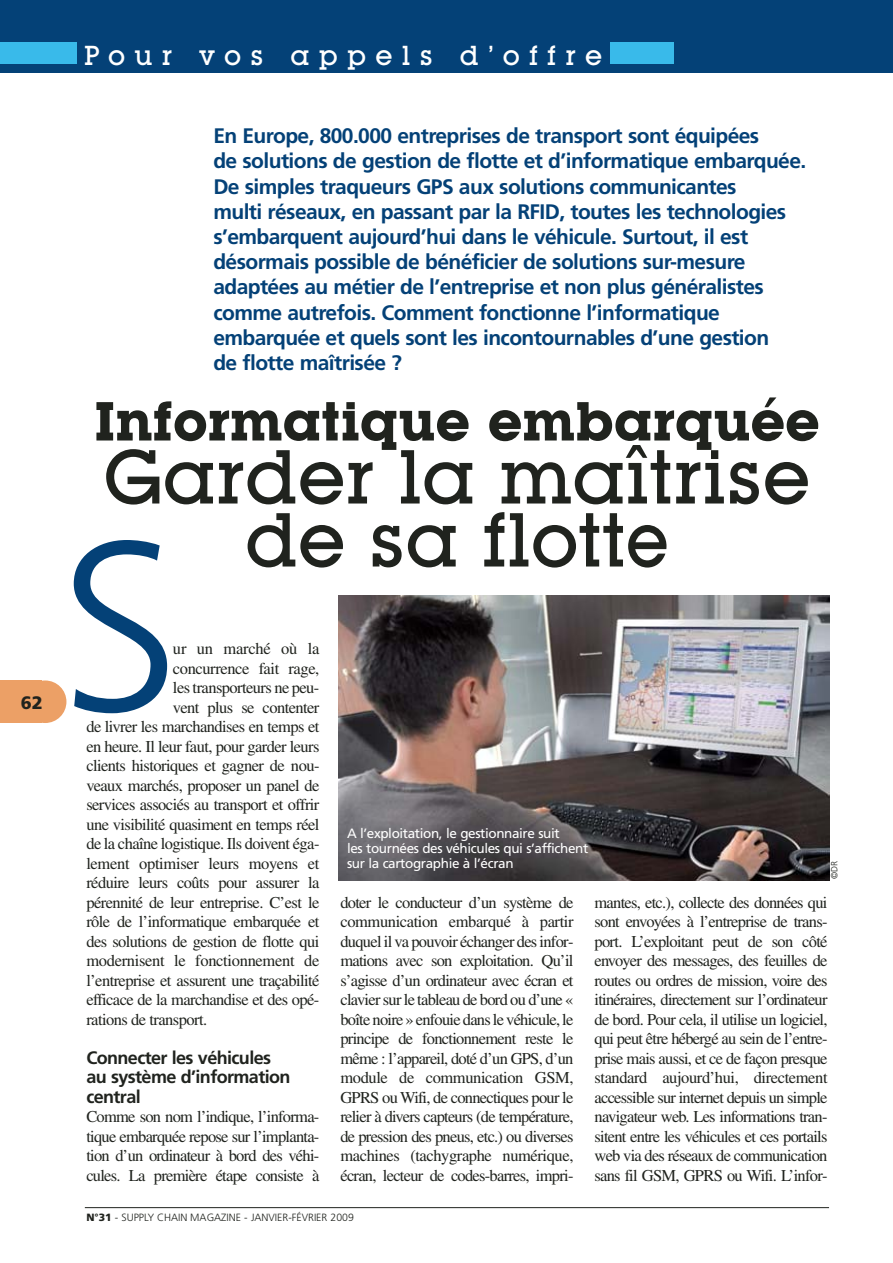
<style>
.page{position:relative;width:893px;height:1263px;background:#fff}
.page>*{position:absolute;margin:0;border:0;box-sizing:border-box;transform-origin:0 0}
.t1{font:300 240px "Frutiger";color:#044177}
.t2{font:500 75px/63px "Lubalin Graph IT Cby BT";color:#20231e;text-align:center}
.t3{font:700 54px "Lubalin Graph IT Cby BT";color:#20231e}
.t4{font:500 27px "Lubalin Graph IT Cby BT";letter-spacing:.345em;color:#fff}
.t5{font:700 21px/25.2px "Frutiger";letter-spacing:-.03em;color:#044177}
.t6{font:700 18px/19.5px "Frutiger";letter-spacing:-.035em;color:#20231e}
.t7{font:900 18px "Frutiger";color:#20231e}
.t8{font:16.5px/19.5px "Times";letter-spacing:-.035em;color:#20231e;text-align:justify}
.t9{font:16.5px "Times";letter-spacing:-.015em;color:#20231e}
.t10{font:13.5px/15px "Frutiger";letter-spacing:-.03em;color:#fff}
.t11{font:300 10.5px "Frutiger";color:#20231e}
.t12{font:300 9px "Frutiger";color:#20231e}
.s1{font-weight:900}
</style>
<div class="page">
<div style="left:24px;top:680px;width:42px;height:43px;background:#eca066;border-radius:50%"></div>
<div style="left:0;top:680px;width:42px;height:43px;background:#eca066"></div>
<hr style="left:85px;top:1207px;width:744px;height:1px;background:#20231e">
<div style="left:0;top:0;width:892px;height:72px;background:#044177"></div>
<div style="left:610px;top:43px;width:64px;height:21px;background:#39baea"></div>
<div style="left:0;top:43px;width:76px;height:21px;background:#39baea"></div>
<img style="left:339px;top:596px;width:490px;height:284px">
<p class="t7" style="left:21px;top:695px;width:24px">62</p>
<h3 class="t4" style="left:84px;top:46px;width:519px">Pour vos appels d’offre</h3>
<p class="t5" style="left:213px;top:125px;width:594px">En Europe, 800.000 entreprises de transport sont équipées<br>de solutions de gestion de flotte et d’informatique embarquée.<br>De simples traqueurs GPS aux solutions communicantes<br>multi réseaux, en passant par la RFID, toutes les technologies s’embarquent aujourd’hui dans le véhicule. Surtout, il est désormais possible de bénéficier de solutions sur-mesure adaptées au métier de l’entreprise et non plus généralistes comme autrefois. Comment fonctionne l’informatique embarquée et quels sont les incontournables d’une gestion<br>de flotte maîtrisée ?</p>
<h3 class="t3" style="left:94px;top:402px;width:727px">Informatique embarquée</h3>
<h2 class="t2" style="left:104px;top:453px;width:708px">Garder la maîtrise de sa flotte</h2>
<h1 class="t1" style="left:60px;top:530px;width:121px">S</h1>
<p class="t9" style="left:173px;top:643px;width:148px">ur un marché où la</p>
<p class="t8" style="left:173px;top:660px;width:148px">concurrence fait rage,</p>
<p class="t8" style="left:173px;top:679px;width:148px">les transporteurs ne peu-</p>
<p class="t8" style="left:173px;top:699px;width:148px">vent plus se contenter</p>
<p class="t8" style="left:86px;top:718px;width:235px">de livrer les marchandises en temps et</p>
<p class="t8" style="left:86px;top:738px;width:235px">en heure. Il leur faut, pour garder leurs</p>
<p class="t8" style="left:86px;top:757px;width:235px">clients historiques et gagner de nou-</p>
<p class="t8" style="left:86px;top:777px;width:235px">veaux marchés, proposer un panel de</p>
<p class="t8" style="left:86px;top:796px;width:235px">services associés au transport et offrir</p>
<p class="t8" style="left:86px;top:816px;width:235px">une visibilité quasiment en temps réel</p>
<p class="t8" style="left:86px;top:835px;width:235px">de la chaîne logistique. Ils doivent éga-</p>
<p class="t8" style="left:86px;top:855px;width:235px">lement optimiser leurs moyens et</p>
<p class="t8" style="left:86px;top:874px;width:235px">réduire leurs coûts pour assurer la</p>
<p class="t8" style="left:86px;top:894px;width:235px">pérennité de leur entreprise. C’est le</p>
<p class="t8" style="left:86px;top:913px;width:235px">rôle de l’informatique embarquée et</p>
<p class="t8" style="left:86px;top:933px;width:235px">des solutions de gestion de flotte qui</p>
<p class="t8" style="left:86px;top:952px;width:235px">modernisent le fonctionnement de</p>
<p class="t8" style="left:86px;top:972px;width:235px">l’entreprise et assurent une traçabilité</p>
<p class="t8" style="left:86px;top:991px;width:235px">efficace de la marchandise et des opé-</p>
<p class="t8" style="left:86px;top:1011px;width:122px">rations de transport.</p>
<p class="t6" style="left:86px;top:1049px;width:206px">Connecter les véhicules au système d’information central</p>
<p class="t8" style="left:86px;top:1108px;width:235px">Comme son nom l’indique, l’informa&shy;tique embarquée repose sur l’implanta&shy;tion d’un ordinateur à bord des véhi&shy;cules. La première étape consiste à</p>
<p class="t11" style="left:86px;top:1213px;width:269px"><span class="s1">N°31</span> - SUPPLY CHAIN MAGAZINE - JANVIER-FÉVRIER 2009</p>
<p class="t10" style="left:347px;top:827px;width:243px">A l’exploitation, le gestionnaire suit<br>les tournées des véhicules qui s’affichent sur la cartographie à l’écran</p>
<p class="t12" style="left:830px;top:879px;width:19px;rotate:-90deg">©DR</p>
<p class="t8" style="left:340px;top:894px;width:235px">doter le conducteur d’un système de communication embarqué à partir duquel il va pouvoir échanger des infor&shy;mations avec son exploitation. Qu’il s’agisse d’un ordinateur avec écran et clavier sur le tableau de bord ou d’une « boîte noire » enfouie dans le véhicule, le principe de fonctionnement reste le même : l’appareil, doté d’un GPS, d’un module de communication GSM, GPRS ou Wifi, de connectiques pour le relier à divers capteurs (de température, de pression des pneus, etc.) ou diverses machines (tachygraphe numérique, écran, lecteur de codes-barres, impri-</p>
<p class="t8" style="left:594px;top:894px;width:235px">mantes, etc.), collecte des données qui sont envoyées à l’entreprise de trans&shy;port. L’exploitant peut de son côté envoyer des messages, des feuilles de routes ou ordres de mission, voire des itinéraires, directement sur l’ordinateur de bord. Pour cela, il utilise un logiciel, qui peut être hébergé au sein de l’entre&shy;prise mais aussi, et ce de façon presque standard aujourd’hui, directement accessible sur internet depuis un simple navigateur web. Les informations tran&shy;sitent entre les véhicules et ces portails web via des réseaux de communication sans fil GSM, GPRS ou Wifi. L’infor -</p>
</div>
